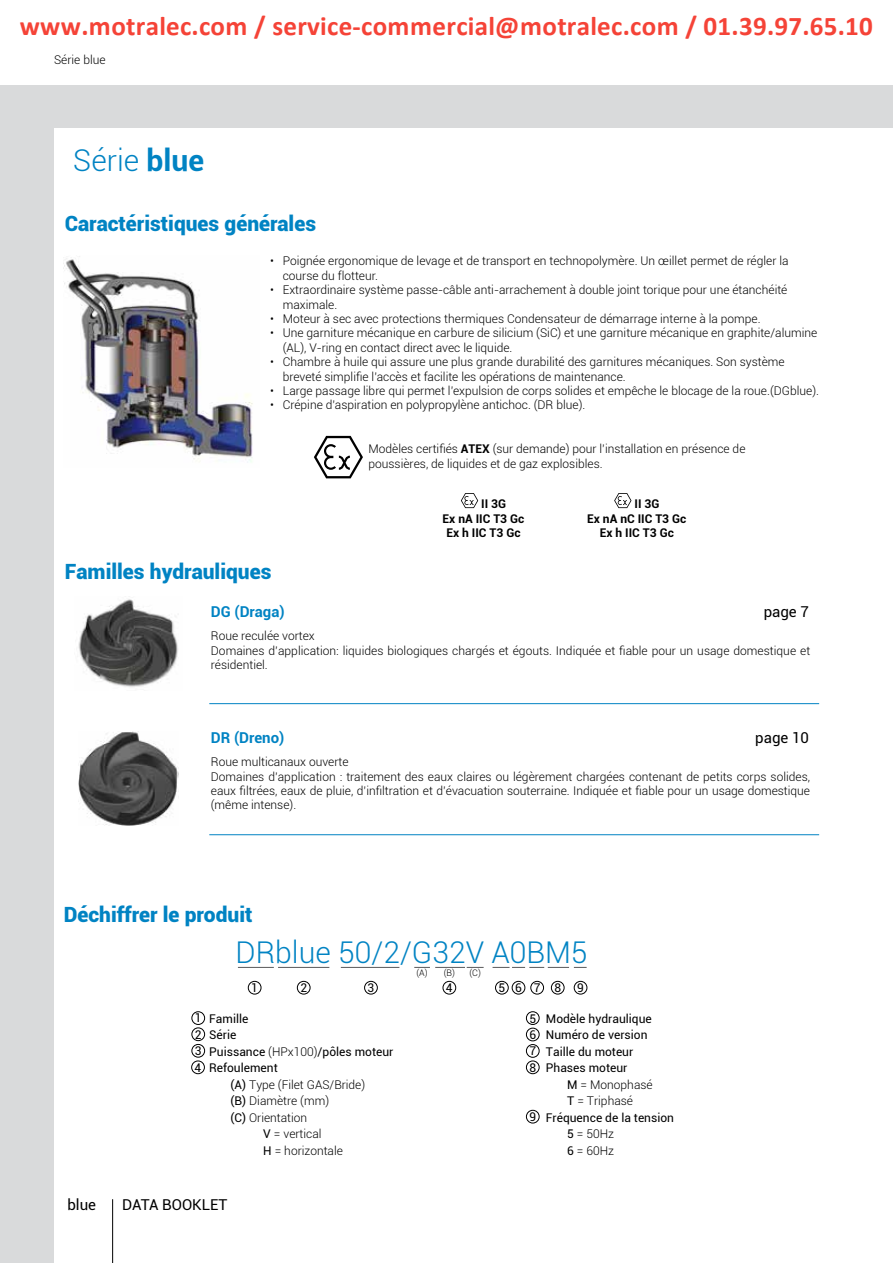
<style>
.page{position:relative;width:893px;height:1263px;background:#fff}
.page>*{position:absolute;margin:0;border:0;box-sizing:border-box;transform-origin:0 0}
.t1{font:300 30px "Roboto";color:#0083c3}
.t2{font:700 27px "Calibri";color:#f54337}
.t3{font:900 21px "Roboto";color:#0083c3}
.t4{font:15px "Roboto";color:#000}
.t5{font:700 15px "Roboto";color:#0083c3}
.t6{font:300 12px/14.4px "Roboto";color:#000}
.t7{font:12px/16.5px "Roboto";color:#000}
.t8{font:700 12px "Roboto";color:#000}
.t9{font:300 9px "Roboto";color:#000}
.s1{font-weight:700}
.s2{font-weight:300}
.s3{font-weight:400}
</style>
<div class="page">
<hr style="left:112px;top:1199px;width:1px;height:64px;background:#000">
<div style="left:0;top:106px;width:54px;height:1157px;background:#d9dadb"></div>
<div style="left:0;top:85px;width:893px;height:43px;background:#d9dadb"></div>
<img style="left:63px;top:256px;width:190px;height:207px">
<img style="left:78px;top:732px;width:101px;height:93px">
<img style="left:78px;top:599px;width:100px;height:88px">
<hr style="left:209px;top:703px;width:610px;height:1px;background:#0083c3">
<hr style="left:209px;top:834px;width:610px;height:1px;background:#0083c3">
<hr style="left:238px;top:967px;width:36px;height:1px;background:#58585a">
<hr style="left:278px;top:967px;width:51px;height:1px;background:#58585a">
<hr style="left:341px;top:967px;width:58px;height:1px;background:#58585a">
<svg style="left:414px;top:967px;width:16px;height:1px"></svg>
<hr style="left:435px;top:967px;width:30px;height:1px;background:#58585a">
<svg style="left:467px;top:967px;width:17px;height:1px"></svg>
<svg style="left:493px;top:967px;width:94px;height:1px"></svg>
<div style="left:248px;top:981px;width:13px;height:13px;border:1px solid #000;border-radius:50%"></div>
<div style="left:495px;top:981px;width:14px;height:13px;border:1px solid #000;border-radius:50%"></div>
<div style="left:364px;top:981px;width:14px;height:13px;border:1px solid #000;border-radius:50%"></div>
<div style="left:530px;top:981px;width:14px;height:13px;border:1px solid #000;border-radius:50%"></div>
<div style="left:297px;top:981px;width:13px;height:13px;border:1px solid #000;border-radius:50%"></div>
<div style="left:512px;top:981px;width:13px;height:13px;border:1px solid #000;border-radius:50%"></div>
<div style="left:443px;top:981px;width:13px;height:13px;border:1px solid #000;border-radius:50%"></div>
<div style="left:551px;top:981px;width:13px;height:13px;border:1px solid #000;border-radius:50%"></div>
<div style="left:574px;top:981px;width:13px;height:13px;border:1px solid #000;border-radius:50%"></div>
<div style="left:191px;top:1011px;width:14px;height:14px;border:1px solid #000;border-radius:50%"></div>
<div style="left:526px;top:1011px;width:13px;height:14px;border:1px solid #000;border-radius:50%"></div>
<div style="left:191px;top:1044px;width:14px;height:13px;border:1px solid #000;border-radius:50%"></div>
<div style="left:526px;top:1044px;width:13px;height:14px;border:1px solid #000;border-radius:50%"></div>
<div style="left:191px;top:1027px;width:14px;height:14px;border:1px solid #000;border-radius:50%"></div>
<div style="left:526px;top:1028px;width:13px;height:13px;border:1px solid #000;border-radius:50%"></div>
<div style="left:191px;top:1060px;width:14px;height:14px;border:1px solid #000;border-radius:50%"></div>
<div style="left:526px;top:1060px;width:13px;height:14px;border:1px solid #000;border-radius:50%"></div>
<div style="left:526px;top:1110px;width:13px;height:13px;border:1px solid #000;border-radius:50%"></div>
<svg style="left:314px;top:436px;width:49px;height:42px"></svg>
<svg style="left:614px;top:493px;width:17px;height:15px"></svg>
<svg style="left:461px;top:493px;width:17px;height:15px"></svg>
<h2 class="t2" style="left:20px;top:15px;width:855px">www.motralec.com / service-commercial@motralec.com / 01.39.97.65.10</h2>
<p class="t6" style="left:54px;top:52px;width:53px">Série blue</p>
<h1 class="t1" style="left:73px;top:140px;width:132px">Série <span class="s1">blue</span></h1>
<h3 class="t3" style="left:65px;top:208px;width:253px">Caractéristiques générales</h3>
<p class="t6" style="left:283px;top:253px;width:507px;text-indent:-13px">• Poignée ergonomique de levage et de transport en technopolymère. Un œillet permet de régler la course du flotteur.</p>
<p class="t6" style="left:283px;top:282px;width:506px;text-indent:-13px">• Extraordinaire système passe-câble anti-arrachement à double joint torique pour une étanchéité maximale.</p>
<p class="t6" style="left:270px;top:311px;width:492px">• Moteur à sec avec protections thermiques Condensateur de démarrage interne à la pompe.</p>
<p class="t6" style="left:283px;top:325px;width:536px;text-indent:-13px">• Une garniture mécanique en carbure de silicium (SiC) et une garniture mécanique en graphite/alumine (AL), V-ring en contact direct avec le liquide.</p>
<p class="t6" style="left:283px;top:354px;width:503px;text-indent:-13px">• Chambre à huile qui assure une plus grande durabilité des garnitures mécaniques. Son système breveté simplifie l’accès et facilite les opérations de maintenance.</p>
<p class="t6" style="left:270px;top:383px;width:551px">• Large passage libre qui permet l’expulsion de corps solides et empêche le blocage de la roue.(DGblue).</p>
<p class="t6" style="left:270px;top:397px;width:317px">• Crépine d’aspiration en polypropylène antichoc. (DR blue).</p>
<p class="t6" style="left:368px;top:441px;width:379px">Modèles certifiés <span class="s1">ATEX</span> (sur demande) pour l’installation en présence de poussières, de liquides et de gaz explosibles.</p>
<h3 class="t3" style="left:65px;top:557px;width:208px">Familles hydrauliques</h3>
<p class="t5" style="left:211px;top:601px;width:75px">DG (Draga)</p>
<p class="t8" style="left:481px;top:495px;width:26px">II 3G</p>
<p class="t8" style="left:443px;top:510px;width:83px">Ex nA IIC T3 Gc</p>
<p class="t8" style="left:446px;top:524px;width:76px">Ex h IIC T3 Gc</p>
<p class="t8" style="left:634px;top:495px;width:26px">II 3G</p>
<p class="t8" style="left:587px;top:510px;width:101px">Ex nA nC IIC T3 Gc</p>
<p class="t8" style="left:600px;top:524px;width:76px">Ex h IIC T3 Gc</p>
<p class="t4" style="left:764px;top:601px;width:47px">page 7</p>
<p class="t6" style="left:211px;top:628px;width:601px">Roue reculée vortex<br>Domaines d’application: liquides biologiques chargés et égouts. Indiquée et fiable pour un usage domestique et résidentiel.</p>
<p class="t5" style="left:211px;top:727px;width:75px">DR (Dreno)</p>
<p class="t4" style="left:755px;top:727px;width:55px">page 10</p>
<p class="t6" style="left:211px;top:754px;width:601px">Roue multicanaux ouverte<br>Domaines d’application : traitement des eaux claires ou légèrement chargées contenant de petits corps solides, eaux filtrées, eaux de pluie, d’infiltration et d’évacuation souterraine. Indiquée et fiable pour un usage domestique (même intense).</p>
<h3 class="t3" style="left:64px;top:899px;width:190px">Déchiffrer le produit</h3>
<h1 class="t1" style="left:235px;top:931px;width:353px">DRblue 50/2/G32V A0BM5</h1>
<p class="t9" style="left:416px;top:967px;width:40px">(A) (B)</p>
<p class="t9" style="left:469px;top:967px;width:13px">(C)</p>
<p class="t7" style="left:251px;top:979px;width:8px">1</p>
<p class="t7" style="left:300px;top:979px;width:8px">2</p>
<p class="t7" style="left:368px;top:979px;width:8px">3</p>
<p class="t7" style="left:446px;top:979px;width:8px">4</p>
<p class="t7" style="left:498px;top:979px;width:64px">567 8</p>
<p class="t7" style="left:577px;top:979px;width:8px">9</p>
<p class="t7" style="left:209px;top:1009px;width:41px">Famille</p>
<p class="t7" style="left:209px;top:1026px;width:29px">Série</p>
<p class="t7" style="left:209px;top:1042px;width:186px">Puissance <span class="s2">(HPx100)</span>/pôles moteur</p>
<p class="t7" style="left:209px;top:1059px;width:70px">Refoulement</p>
<p class="t6" style="left:231px;top:1077px;width:136px"><span class="s3">(A)</span> Type (Filet GAS/Bride)</p>
<p class="t6" style="left:231px;top:1093px;width:100px"><span class="s3">(B)</span> Diamètre (mm)</p>
<p class="t6" style="left:231px;top:1110px;width:78px"><span class="s3">(C)</span> Orientation</p>
<p class="t6" style="left:263px;top:1126px;width:60px"><span class="s3">V</span> = vertical</p>
<p class="t6" style="left:263px;top:1143px;width:81px"><span class="s3">H</span> = horizontale</p>
<p class="t7" style="left:195px;top:1009px;width:8px">1</p>
<p class="t7" style="left:529px;top:1010px;width:8px">5</p>
<p class="t7" style="left:195px;top:1042px;width:8px">3</p>
<p class="t7" style="left:529px;top:1042px;width:8px">7</p>
<p class="t7" style="left:195px;top:1026px;width:8px">2</p>
<p class="t7" style="left:529px;top:1026px;width:8px">6</p>
<p class="t7" style="left:195px;top:1059px;width:8px">4</p>
<p class="t7" style="left:529px;top:1059px;width:8px">8</p>
<p class="t7" style="left:529px;top:1108px;width:8px">9</p>
<p class="t7" style="left:546px;top:1009px;width:107px">Modèle hydraulique<br>Numéro de version<br>Taille du moteur<br>Phases moteur</p>
<p class="t6" style="left:567px;top:1077px;width:87px"><span class="s3">M</span> = Monophasé</p>
<p class="t6" style="left:567px;top:1093px;width:67px"><span class="s3">T</span> = Triphasé</p>
<p class="t7" style="left:546px;top:1108px;width:130px">Fréquence de la tension</p>
<p class="t6" style="left:567px;top:1126px;width:48px"><span class="s3">5</span> = 50Hz</p>
<p class="t6" style="left:567px;top:1143px;width:48px"><span class="s3">6</span> = 60Hz</p>
<p class="t4" style="left:67px;top:1194px;width:30px">blue</p>
<p class="t4" style="left:122px;top:1194px;width:107px">DATA BOOKLET</p>
</div>
